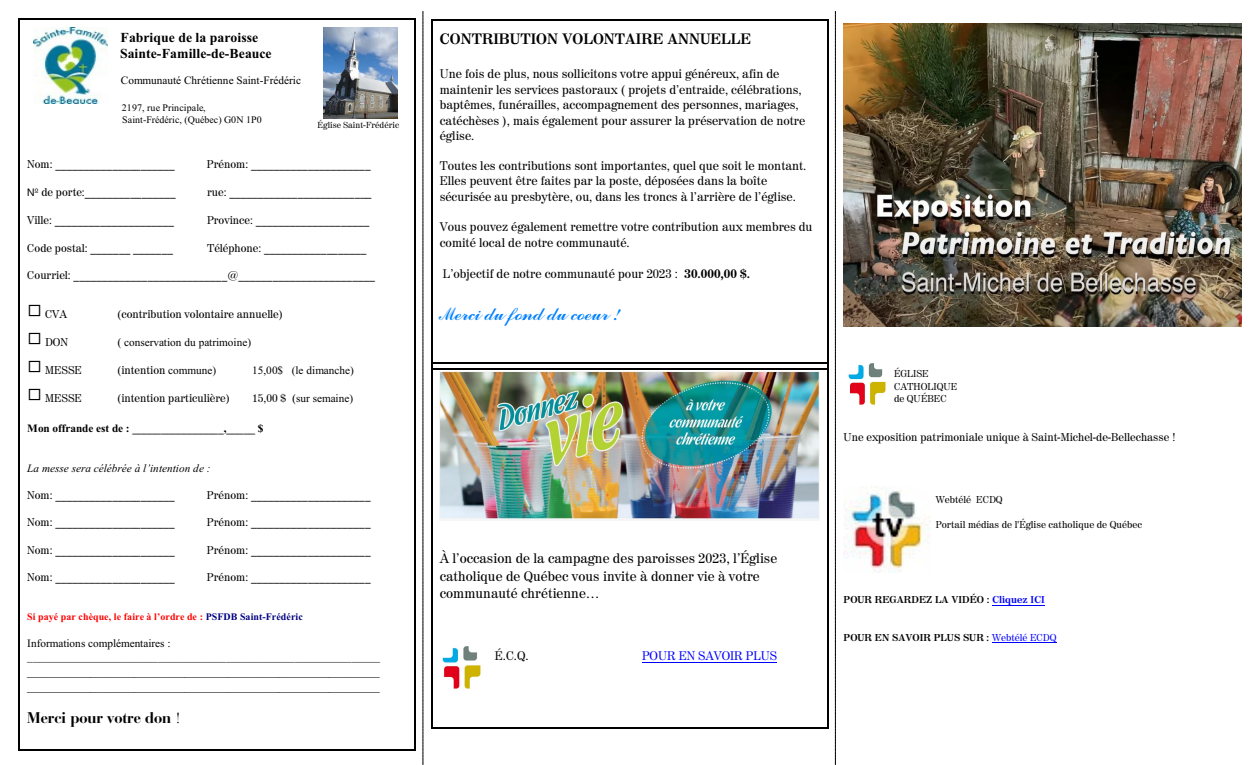
<style>
.page{position:relative;width:1260px;height:765px;background:#fff}
.page>*{position:absolute;margin:0;border:0;box-sizing:border-box;transform-origin:0 0}
.t1{font:20px "Commercial Script BT";color:#0080ff}
.t2{font:700 16.25px "Bauer Bodoni BT";color:#000}
.t3{font:700 15px "Century 725 BT";color:#000}
.t4{font:13.75px/17.2px "Century 725 BT";color:#000}
.t5{font:700 13.75px/16.8px "Times New Roman";color:#000}
.t6{font:12.5px/15.5px "Century 725 BT";color:#000}
.t7{font:12.5px/15px "Times New Roman";color:#000}
.t8{font:12.5px "Century 725 BT";color:#00f}
.t9{font:11.25px "Century 725 BT";color:#000}
.t10{font:11.25px/13.4px "Times New Roman";color:#000}
.t11{font:700 11.25px "Times New Roman";letter-spacing:-.005em;color:#000}
.t12{font:italic 11.25px "Times New Roman";color:#000}
.t13{font:10px/12.5px "Century 725 BT";color:#000}
.t14{font:700 10px "Century 725 BT";color:#000}
.t15{font:700 10px "Times New Roman";letter-spacing:.005em;color:#f00}
.t16{font:10px/12.2px "Times New Roman";letter-spacing:.005em;color:#000}
.t17{font:8.75px "Century 725 BT";color:#000}
.s1{font-family:"Century 725 BT"}
.s2{font-family:"Times New Roman"}
.s3{color:#000080}
.s4{font-weight:400}
.s5{font-weight:700}
.s6{color:#00f}
.s7{font-weight:400;color:#00f}
</style>
<div class="page">
<svg style="left:422px;top:11px;width:1px;height:754px"></svg>
<svg style="left:835px;top:11px;width:1px;height:754px"></svg>
<img style="left:324px;top:28px;width:74px;height:91px">
<img style="left:33px;top:28px;width:75px;height:75px">
<hr style="left:19px;top:19px;width:1px;height:732px;background:#000">
<hr style="left:415px;top:19px;width:1px;height:732px;background:#000">
<hr style="left:19px;top:19px;width:397px;height:1px;background:#000">
<hr style="left:19px;top:750px;width:397px;height:1px;background:#000">
<hr style="left:431px;top:20px;width:1px;height:350px;background:#000">
<hr style="left:827px;top:20px;width:1px;height:350px;background:#000">
<hr style="left:431px;top:20px;width:397px;height:1px;background:#000">
<hr style="left:431px;top:369px;width:397px;height:1px;background:#000">
<img style="left:440px;top:371px;width:380px;height:149px">
<img style="left:442px;top:646px;width:39px;height:43px">
<hr style="left:642px;top:662px;width:135px;height:1px;background:#00f">
<hr style="left:431px;top:362px;width:1px;height:366px;background:#000">
<hr style="left:827px;top:362px;width:1px;height:366px;background:#000">
<hr style="left:431px;top:362px;width:397px;height:1px;background:#000">
<hr style="left:431px;top:727px;width:397px;height:1px;background:#000">
<img style="left:844px;top:24px;width:397px;height:302px">
<img style="left:848px;top:363px;width:38px;height:42px">
<img style="left:844px;top:486px;width:85px;height:86px">
<hr style="left:992px;top:605px;width:53px;height:1px;background:#00f">
<hr style="left:992px;top:642px;width:64px;height:1px;background:#00f">
<p class="t5" style="left:120px;top:30px;width:153px">Fabrique de la paroisse<br>Sainte-Famille-de-Beauce</p>
<p class="t10" style="left:121px;top:75px;width:182px">Communauté Chrétienne Saint-Frédéric</p>
<p class="t16" style="left:122px;top:102px;width:141px">2197, rue Principale,<br>Saint-Frédéric, (Québec) G0N 1P0</p>
<p class="t9" style="left:27px;top:159px;width:149px">Nom: _____________________</p>
<p class="t9" style="left:207px;top:159px;width:165px">Prénom: _____________________</p>
<p class="t9" style="left:41px;top:187px;width:136px">de porte:________________</p>
<p class="t9" style="left:207px;top:187px;width:166px">rue: _________________________</p>
<p class="t9" style="left:27px;top:215px;width:148px">Ville: _____________________</p>
<p class="t9" style="left:207px;top:215px;width:164px">Province: ____________________</p>
<p class="t9" style="left:27px;top:243px;width:147px">Code postal: _______ _______</p>
<p class="t9" style="left:207px;top:243px;width:161px">Téléphone: __________________</p>
<p class="t9" style="left:27px;top:271px;width:349px">Courriel: ___________________________@________________________</p>
<p class="t9" style="left:45px;top:310px;width:23px">CVA</p>
<p class="t9" style="left:117px;top:310px;width:167px">(contribution volontaire annuelle)</p>
<p class="t9" style="left:45px;top:338px;width:24px">DON</p>
<p class="t10" style="left:117px;top:337px;width:135px"><span class="s1">(</span> conservation du patrimoine)</p>
<p class="t9" style="left:45px;top:366px;width:38px">MESSE</p>
<p class="t9" style="left:117px;top:366px;width:100px">(intention <span class="s2">commune)</span></p>
<p class="t10" style="left:252px;top:365px;width:103px">15,00$ (le dimanche)</p>
<p class="t9" style="left:45px;top:394px;width:38px">MESSE</p>
<p class="t9" style="left:117px;top:394px;width:114px">(intention particulière)</p>
<p class="t10" style="left:252px;top:393px;width:103px"><span class="s1">15,00 $ (</span>sur semaine)</p>
<p class="t11" style="left:27px;top:424px;width:238px">Mon offrande est de : ________________,_____ $</p>
<p class="t12" style="left:27px;top:464px;width:185px">La messe sera célébrée à l’intention de :</p>
<p class="t9" style="left:27px;top:491px;width:149px">Nom: _____________________</p>
<p class="t9" style="left:207px;top:491px;width:165px">Prénom: _____________________</p>
<p class="t9" style="left:27px;top:518px;width:149px">Nom: _____________________</p>
<p class="t9" style="left:207px;top:518px;width:165px">Prénom: _____________________</p>
<p class="t9" style="left:27px;top:545px;width:149px">Nom: _____________________</p>
<p class="t9" style="left:207px;top:545px;width:165px">Prénom: _____________________</p>
<p class="t9" style="left:27px;top:572px;width:149px">Nom: _____________________</p>
<p class="t9" style="left:207px;top:572px;width:165px">Prénom: _____________________</p>
<p class="t15" style="left:27px;top:613px;width:277px">Si payé par chèque, le faire à l’ordre de : <span class="s3">PSFDB Saint-Frédéric</span></p>
<p class="t10" style="left:27px;top:637px;width:354px">Informations complémentaires : ______________________________________________________________</p>
<p class="t7" style="left:27px;top:664px;width:354px">________________________________________________________ ________________________________________________________</p>
<h2 class="t2" style="left:27px;top:711px;width:155px">Merci pour votre don <span class="s4">!</span></h2>
<p class="t17" style="left:318px;top:121px;width:83px">Église Saint-Frédéric</p>
<h3 class="t3" style="left:440px;top:32px;width:313px">CONTRIBUTION VOLONTAIRE ANNUELLE</h3>
<p class="t6" style="left:440px;top:67px;width:367px">Une fois de plus, nous sollicitons votre appui généreux, afin de maintenir les services pastoraux ( projets d’entraide, célébrations, baptêmes, funérailles, accompagnement des personnes, mariages, catéchèses ), mais également pour assurer la préservation de notre église.</p>
<p class="t6" style="left:440px;top:159px;width:368px">Toutes les contributions sont importantes, quel que soit le montant.<br>Elles peuvent être faites par la poste, déposées dans la boîte sécurisée au presbytère, ou, dans les troncs à l’arrière de l’église.</p>
<p class="t6" style="left:440px;top:220px;width:374px">Vous pouvez également remettre votre contribution aux membres du comité local de notre communauté.</p>
<p class="t6" style="left:443px;top:267px;width:309px">L’objectif de notre communauté pour 2023 : <span class="s5">30.000,00 $.</span></p>
<h1 class="t1" style="left:440px;top:305px;width:181px">Merci du fond du coeur !</h1>
<p class="t4" style="left:440px;top:551px;width:339px">À l’occasion de la campagne des paroisses 2023, l’Église catholique de Québec vous invite à donner vie à votre communauté chrétienne…</p>
<p class="t6" style="left:495px;top:649px;width:35px">É.C.Q.</p>
<p class="t8" style="left:642px;top:651px;width:136px">POUR EN SAVOIR PLUS</p>
<p class="t13" style="left:894px;top:368px;width:65px">ÉGLISE<br>CATHOLIQUE de QUÉBEC</p>
<p class="t9" style="left:844px;top:432px;width:334px">Une exposition patrimoniale unique à Saint-Michel-de-Bellechasse !</p>
<p class="t13" style="left:936px;top:494px;width:68px">Webtélé ECDQ</p>
<p class="t13" style="left:936px;top:519px;width:208px">Portail médias de l'Église catholique de Québec</p>
<p class="t14" style="left:844px;top:595px;width:203px">POUR REGARDEZ LA VIDÉO : <span class="s6">Cliquez ICI</span></p>
<p class="t14" style="left:844px;top:633px;width:214px">POUR EN SAVOIR PLUS SUR : <span class="s7">Webtélé ECDQ</span></p>
</div>
